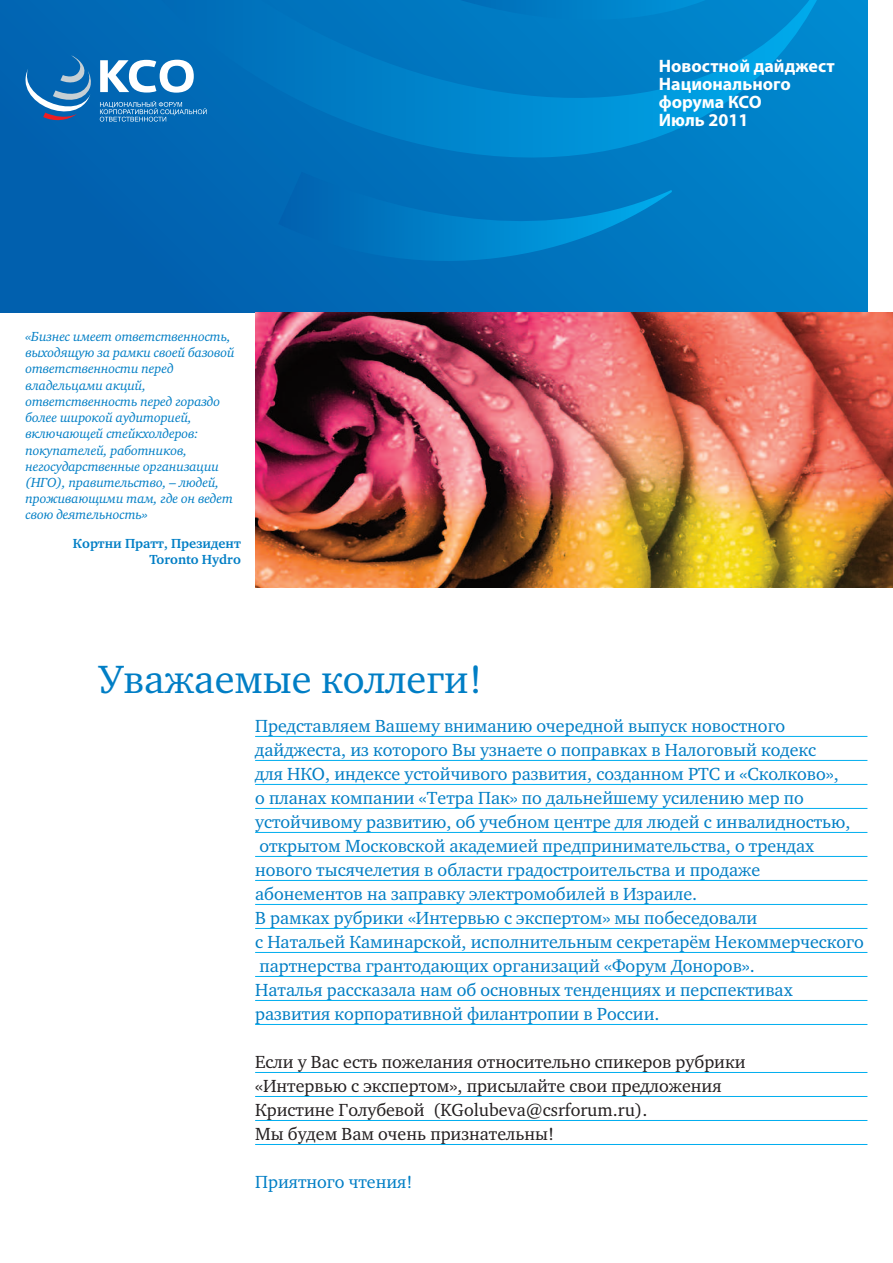
<style>
.page{position:relative;width:893px;height:1263px;background:#fff}
.page>*{position:absolute;margin:0;border:0;box-sizing:border-box;transform-origin:0 0}
.t1{font:40.5px "Charter C";color:#007ec5}
.t2{font:18px/24px "Charter C";color:#007ec5}
.t3{font:18px/24px "Charter C";color:#231f20}
.t4{font:700 18px/18px "Myriad Pro";color:#fff}
.t5{font:italic 13.5px/16.2px "Charter C";letter-spacing:-.01em;color:#007ec5}
.t6{font:700 13.5px/16.5px "Charter C";color:#007ec5;text-align:right}
</style>
<div class="page">
<div style="left:0;top:0;width:867px;height:313px;background:#0085cb"></div>
<svg style="left:0;top:0;width:837px;height:313px"></svg>
<svg style="left:100px;top:60px;width:94px;height:33px"></svg>
<svg style="left:100px;top:101px;width:107px;height:21px"></svg>
<svg style="left:26px;top:55px;width:67px;height:67px"></svg>
<img style="left:255px;top:313px;width:638px;height:275px">
<hr style="left:255px;top:736px;width:612px;height:1px;background:#00aeef">
<hr style="left:255px;top:760px;width:612px;height:1px;background:#00aeef">
<hr style="left:255px;top:784px;width:612px;height:1px;background:#00aeef">
<hr style="left:255px;top:808px;width:612px;height:1px;background:#00aeef">
<hr style="left:255px;top:832px;width:612px;height:1px;background:#00aeef">
<hr style="left:255px;top:856px;width:612px;height:1px;background:#00aeef">
<hr style="left:255px;top:880px;width:612px;height:1px;background:#00aeef">
<hr style="left:255px;top:904px;width:612px;height:1px;background:#00aeef">
<hr style="left:255px;top:928px;width:612px;height:1px;background:#00aeef">
<hr style="left:255px;top:952px;width:612px;height:1px;background:#00aeef">
<hr style="left:255px;top:976px;width:612px;height:1px;background:#00aeef">
<hr style="left:255px;top:1000px;width:612px;height:1px;background:#00aeef">
<hr style="left:255px;top:1024px;width:612px;height:1px;background:#00aeef">
<hr style="left:255px;top:1072px;width:612px;height:1px;background:#00aeef">
<hr style="left:255px;top:1096px;width:612px;height:1px;background:#00aeef">
<hr style="left:255px;top:1120px;width:612px;height:1px;background:#00aeef">
<hr style="left:255px;top:1144px;width:612px;height:1px;background:#00aeef">
<p class="t5" style="left:26px;top:330px;width:211px">«Бизнес имеет ответственность, выходящую за рамки своей базовой ответственности перед владельцами акций, ответственность перед гораздо более широкой аудиторией, включающей стейкхолдеров: покупателей, работников, негосударственные организации (НГО), правительство, – людей, проживающими там, где он ведет свою деятельность»</p>
<p class="t6" style="left:73px;top:536px;width:170px">Кортни Пратт, Президент<br>Toronto Hydro</p>
<p class="t4" style="left:659px;top:58px;width:177px">Новостной дайджест<br>Национального форума КСО<br>Июль 2011</p>
<h1 class="t1" style="left:99px;top:664px;width:385px">Уважаемые коллеги!</h1>
<p class="t2" style="left:255px;top:716px;width:610px">Представляем Вашему вниманию очередной выпуск новостного дайджеста, из которого Вы узнаете о поправках в Налоговый кодекс<br>для НКО, индексе устойчивого развития, созданном РТС и «Сколково»,<br>о планах компании «Тетра Пак» по дальнейшему усилению мер по устойчивому развитию, об учебном центре для людей с инвалидностью, открытом Московской академией предпринимательства, о трендах нового тысячелетия в области градостроительства и продаже абонементов на заправку электромобилей в Израиле.<br>В рамках рубрики «Интервью с экспертом» мы побеседовали<br>с Натальей Каминарской, исполнительным секретарём Некоммерческого партнерства грантодающих организаций «Форум Доноров».<br>Наталья рассказала нам об основных тенденциях и перспективах развития корпоративной филантропии в России.</p>
<p class="t3" style="left:255px;top:1052px;width:492px">Если у Вас есть пожелания относительно спикеров рубрики «Интервью с экспертом», присылайте свои предложения Кристине Голубевой (KGolubeva@csrforum.ru).<br>Мы будем Вам очень признательны!</p>
<p class="t2" style="left:255px;top:1172px;width:159px">Приятного чтения!</p>
</div>
